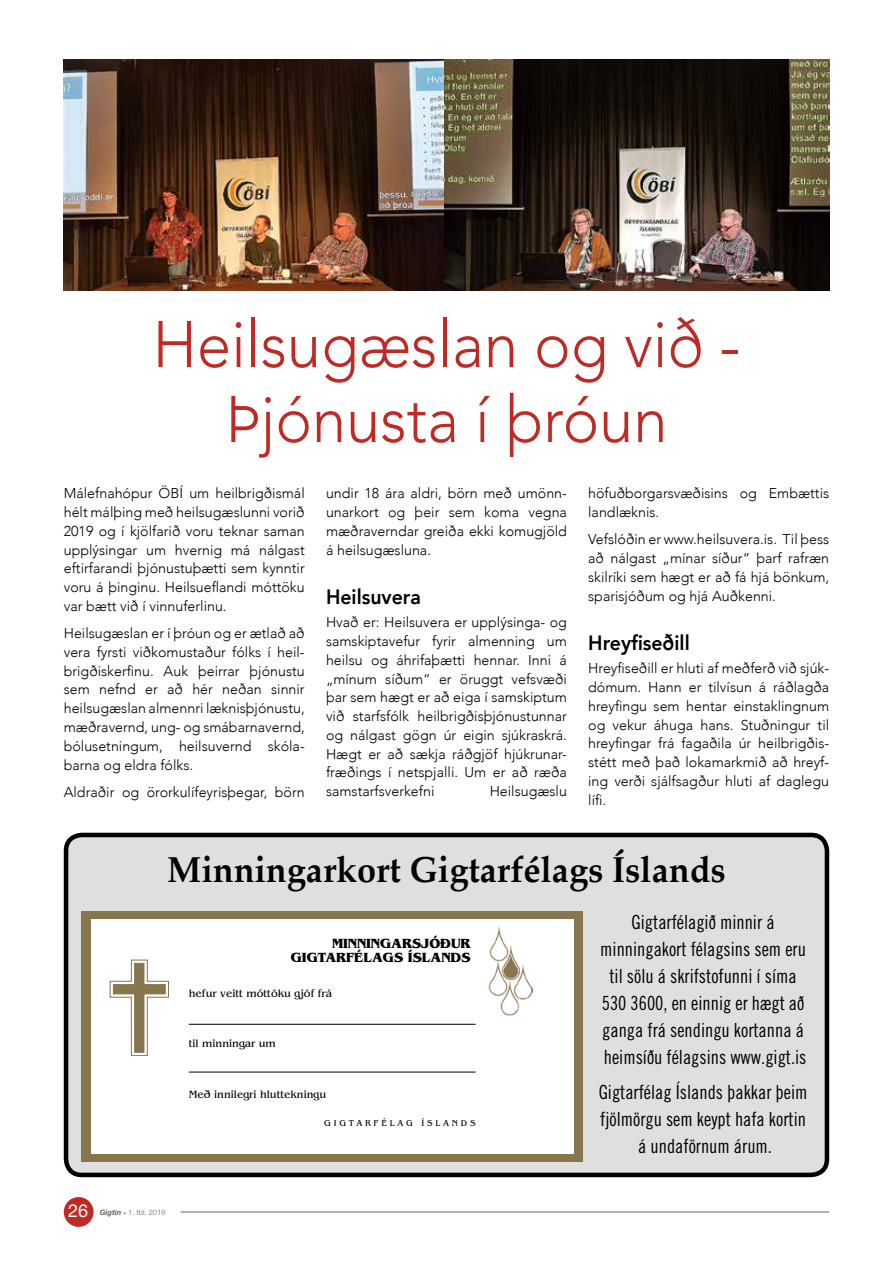
<style>
.page{position:relative;width:893px;height:1263px;background:#fff}
.page>*{position:absolute;margin:0;border:0;box-sizing:border-box;transform-origin:0 0}
.t1{font:300 65.25px/75px "Avenir";color:#be2b25;text-align:center;scale:.94 1}
.t2{font:700 36px "Palatino";color:#000;scale:.95 1}
.t3{font:800 20.7px "Avenir";color:#000;scale:.94 1}
.t4{font:19.5px/27px "Trade Gothic Cond Eighteen";color:#000;text-align:center;scale:.95 1}
.t5{font:18px "Helvetica Neue";color:#fff}
.t6{font:300 14.25px/18.8px "Avenir";color:#000;text-align:justify}
.t7{font:700 13.95px/14.4px "Benguiat";color:#000;text-align:right}
.t8{font:10.95px "Benguiat";color:#000}
.t9{font:8.85px "Benguiat";letter-spacing:.32em;color:#000}
.t10{font:300 7.5px "Helvetica Neue";color:#636466}
.s1{font-weight:700;font-style:italic}
.s2{font-weight:700}
</style>
<div class="page">
<div style="left:64px;top:1197px;width:30px;height:30px;background:#be2b25;border-radius:50%"></div>
<hr style="left:181px;top:1211px;width:648px;height:1px;background:#636466">
<img style="left:64px;top:60px;width:765px;height:231px">
<svg style="left:64px;top:833px;width:765px;height:344px;background:#cecfcf"></svg>
<div style="left:81px;top:911px;width:502px;height:251px;background:#86754d"></div>
<div style="left:91px;top:919px;width:483px;height:234px;background:#fff"></div>
<svg style="left:110px;top:960px;width:59px;height:95px"></svg>
<img style="left:489px;top:926px;width:44px;height:90px">
<hr style="left:189px;top:1024px;width:287px;height:1px;background:#000">
<hr style="left:189px;top:1072px;width:287px;height:1px;background:#000">
<h1 class="t1" style="left:153px;top:307px;width:627px">Heilsugæslan og við -<br>Þjónusta í þróun</h1>
<p class="t6" style="left:64px;top:484px;width:242px">Málefnahópur ÖBÍ um heilbrigðismál hélt málþing með heilsugæslunni vorið 2019 og í kjölfarið voru teknar saman upplýsingar um hvernig má nálgast eftirfarandi þjónustuþætti sem kynntir voru á þinginu. Heilsueflandi móttöku var bætt við í vinnuferlinu.</p>
<p class="t6" style="left:64px;top:624px;width:242px">Heilsugæslan er í þróun og er ætlað að vera fyrsti viðkomustaður fólks í heil&shy;brigðiskerfinu. Auk þeirrar þjónustu sem nefnd er að hér neðan sinnir heilsugæslan almennri læknisþjónustu, mæðravernd, ung- og smábarnavernd, bólusetningum, heilsuvernd skóla&shy;barna og eldra fólks.</p>
<p class="t6" style="left:64px;top:782px;width:242px">Aldraðir og örorkulífeyrisþegar, börn</p>
<p class="t6" style="left:588px;top:484px;width:242px">höfuðborgarsvæðisins og Embættis landlæknis.</p>
<p class="t6" style="left:588px;top:530px;width:242px">Vefslóðin er www.heilsuvera.is. Til þess að nálgast „mínar síður“ þarf rafræn skilríki sem hægt er að fá hjá bönkum, sparisjóðum og hjá Auðkenni.</p>
<h3 class="t3" style="left:588px;top:627px;width:110px">Hreyfiseðill</h3>
<p class="t6" style="left:588px;top:659px;width:242px">Hreyfiseðill er hluti af meðferð við sjúk&shy;dómum. Hann er tilvísun á ráðlagða hreyfingu sem hentar einstaklingnum og vekur áhuga hans. Stuðningur til hreyfingar frá fagaðila úr heilbrigðis&shy;stétt með það lokamarkmið að hreyf&shy;ing verði sjálfsagður hluti af daglegu lífi.</p>
<p class="t6" style="left:326px;top:484px;width:242px">undir 18 ára aldri, börn með umönn&shy;unarkort og þeir sem koma vegna mæðraverndar greiða ekki komugjöld á heilsugæsluna.</p>
<h3 class="t3" style="left:326px;top:581px;width:103px">Heilsuvera</h3>
<p class="t6" style="left:326px;top:613px;width:242px">Hvað er: Heilsuvera er upplýsinga- og samskiptavefur fyrir almenning um heilsu og áhrifaþætti hennar. Inni á „mínum síðum“ er öruggt vefsvæði þar sem hægt er að eiga í samskiptum við starfsfólk heilbrigðisþjónustunnar og nálgast gögn úr eigin sjúkraskrá.<br>Hægt er að sækja ráðgjöf hjúkrunar&shy;fræðings í netspjalli. Um er að ræða samstarfsverkefni</p>
<p class="t6" style="left:490px;top:782px;width:79px">Heilsugæslu</p>
<h2 class="t2" style="left:167px;top:839px;width:589px">Minningarkort Gigtarfélags Íslands</h2>
<p class="t7" style="left:291px;top:936px;width:181px">MINNINGARSJÓÐUR<br>GIGTARFÉLAGS ÍSLANDS</p>
<p class="t8" style="left:189px;top:987px;width:145px">hefur veitt móttöku gjöf frá</p>
<p class="t8" style="left:189px;top:1037px;width:89px">til minningar um</p>
<p class="t8" style="left:189px;top:1088px;width:139px">Með innilegri hluttekningu</p>
<p class="t9" style="left:324px;top:1118px;width:153px">GIGTARFÉLAG ÍSLANDS</p>
<p class="t5" style="left:68px;top:1198px;width:22px">26</p>
<p class="t10" style="left:100px;top:1206px;width:67px"><span class="s1">Gigtin</span> <span class="s2">•</span> 1. tbl. 2019</p>
<h3 class="t4" style="left:600px;top:908px;width:219px">Gigtarfélagið minnir á minningakort félagsins sem eru til sölu á skrifstofunni í síma<br>530 3600, en einnig er hægt að ganga frá sendingu kortanna á heimsíðu félagsins www.gigt.is</h3>
<h3 class="t4" style="left:599px;top:1079px;width:221px">Gigtarfélag Íslands þakkar þeim fjölmörgu sem keypt hafa kortin á undaförnum árum.</h3>
</div>
